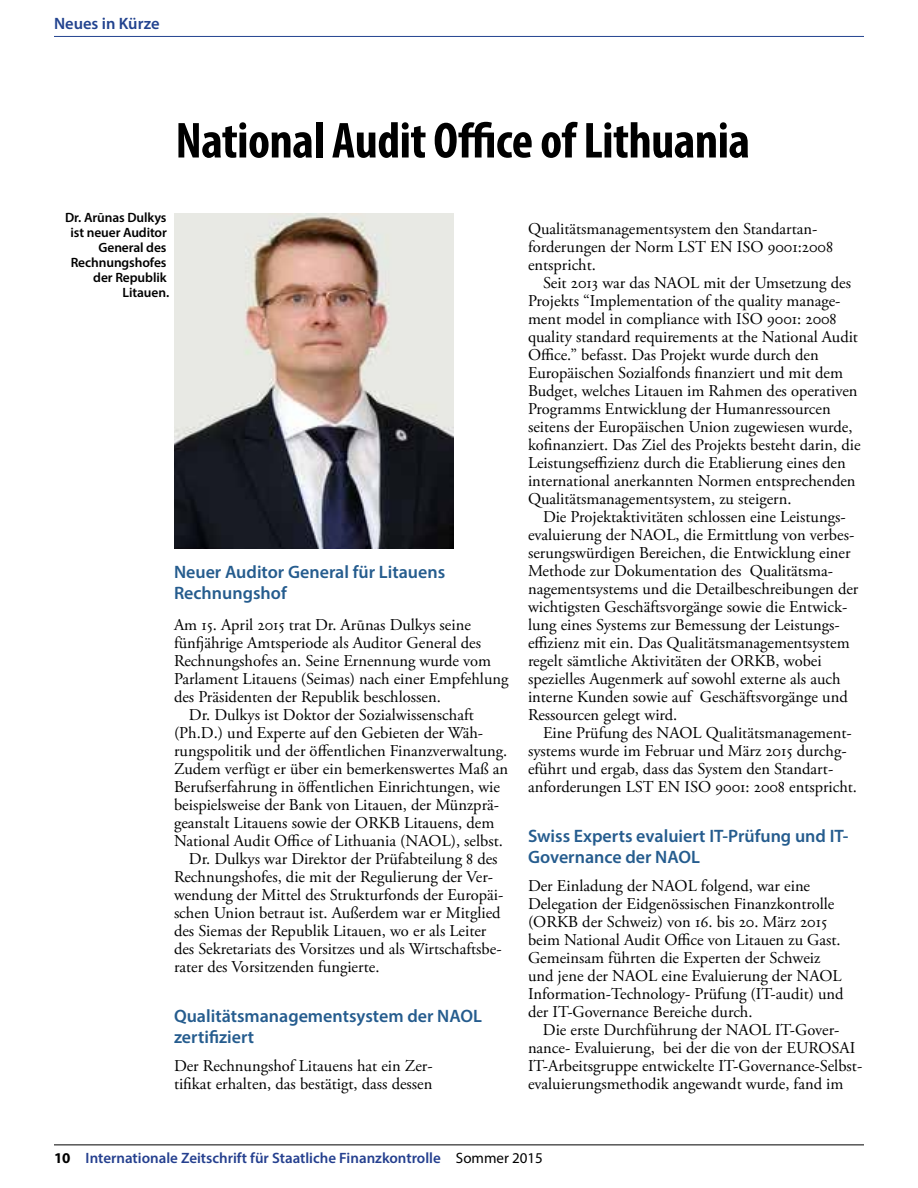
<style>
.page{position:relative;width:918px;height:1188px;background:#fff}
.page>*{position:absolute;margin:0;border:0;box-sizing:border-box;transform-origin:0 0}
.t1{font:700 condensed 51px "Myriad Pro";letter-spacing:-.01em;color:#000}
.t2{font:600 18px/21px "Myriad Pro";color:#255c8e}
.t3{font:16.5px/18px "Adobe Garamond Pro";color:#000}
.t4{font:600 16.5px "Myriad Pro";color:#22438f}
.t5{font:600 15px "Myriad Pro";color:#25408f}
.t6{font:600 13.5px/15px "Myriad Pro";letter-spacing:-.005em;color:#000;text-align:right}
.s1{font-weight:700;color:#000}
.s2{font-weight:400;color:#000}
</style>
<div class="page">
<hr style="left:54px;top:1144px;width:810px;height:1px;background:#000">
<hr style="left:54px;top:36px;width:810px;height:1px;background:#22438f">
<img style="left:175px;top:214px;width:279px;height:335px">
<p class="t4" style="left:54px;top:13px;width:107px">Neues in Kürze</p>
<h1 class="t1" style="left:176px;top:109px;width:576px">National Audit Office of Lithuania</h1>
<p class="t6" style="left:65px;top:210px;width:106px">Dr. Arūnas Dulkys ist neuer Auditor<br>General des<br>Rechnungshofes der Republik<br>Litauen.</p>
<p class="t2" style="left:174px;top:561px;width:273px">Neuer Auditor General für Litauens<br>Rechnungshof</p>
<p class="t3" style="left:174px;top:616px;width:298px">Am 15. April 2015 trat Dr. Arūnas Dulkys seine</p>
<p class="t3" style="left:174px;top:634px;width:309px">fünfjährige Amtsperiode als Auditor General des</p>
<p class="t3" style="left:174px;top:652px;width:319px">Rechnungshofes an. Seine Ernennung wurde vom</p>
<p class="t3" style="left:174px;top:670px;width:336px">Parlament Litauens (Seimas) nach einer Empfehlung</p>
<p class="t3" style="left:174px;top:688px;width:268px">des Präsidenten der Republik beschlossen.</p>
<p class="t3" style="left:189px;top:706px;width:286px">Dr. Dulkys ist Doktor der Sozialwissenschaft</p>
<p class="t3" style="left:174px;top:724px;width:311px">(Ph.D.) und Experte auf den Gebieten der Wäh-</p>
<p class="t3" style="left:174px;top:742px;width:335px">rungspolitik und der öffentlichen Finanzverwaltung.</p>
<p class="t3" style="left:174px;top:760px;width:336px">Zudem verfügt er über ein bemerkenswertes Maß an</p>
<p class="t3" style="left:174px;top:778px;width:328px">Berufserfahrung in öffentlichen Einrichtungen, wie</p>
<p class="t3" style="left:174px;top:796px;width:327px">beispielsweise der Bank von Litauen, der Münzprä-</p>
<p class="t3" style="left:174px;top:814px;width:322px">geanstalt Litauens sowie der ORKB Litauens, dem</p>
<p class="t3" style="left:174px;top:832px;width:331px">National Audit Office of Lithuania (NAOL), selbst.</p>
<p class="t3" style="left:189px;top:850px;width:310px">Dr. Dulkys war Direktor der Prüfabteilung 8 des</p>
<p class="t3" style="left:174px;top:868px;width:321px">Rechnungshofes, die mit der Regulierung der Ver-</p>
<p class="t3" style="left:174px;top:886px;width:331px">wendung der Mittel des Strukturfonds der Europäi-</p>
<p class="t3" style="left:174px;top:904px;width:328px">schen Union betraut ist. Außerdem war er Mitglied</p>
<p class="t3" style="left:174px;top:922px;width:314px">des Siemas der Republik Litauen, wo er als Leiter</p>
<p class="t3" style="left:174px;top:940px;width:329px">des Sekretariats des Vorsitzes und als Wirtschaftsbe-</p>
<p class="t3" style="left:174px;top:958px;width:207px">rater des Vorsitzenden fungierte.</p>
<p class="t2" style="left:174px;top:1005px;width:310px">Qualitätsmanagementsystem der NAOL zertifiziert</p>
<p class="t3" style="left:174px;top:1057px;width:260px">Der Rechnungshof Litauens hat ein Zer&shy;tifikat erhalten, das bestätigt, dass dessen</p>
<p class="t3" style="left:528px;top:220px;width:307px">Qualitätsmanagementsystem den Standartan&shy;forderungen der Norm LST EN ISO 9001:2008 entspricht.</p>
<p class="t3" style="left:528px;top:274px;width:334px;text-indent:15px">Seit 2013 war das NAOL mit der Umsetzung des Projekts “Implementation of the quality manage&shy;ment model in compliance with ISO 9001: 2008 quality standard requirements at the National Audit Office.” befasst. Das Projekt wurde durch den Europäischen Sozialfonds finanziert und mit dem Budget, welches Litauen im Rahmen des operativen Programms Entwicklung der Humanressourcen seitens der Europäischen Union zugewiesen wurde, kofinanziert. Das Ziel des Projekts besteht darin, die Leistungseffizienz durch die Etablierung eines den international anerkannten Normen entsprechenden Qualitätsmanagementsystem, zu steigern.</p>
<p class="t3" style="left:528px;top:508px;width:332px;text-indent:15px">Die Projektaktivitäten schlossen eine Leistungs&shy;evaluierung der NAOL, die Ermittlung von verbes&shy;serungswürdigen Bereichen, die Entwicklung einer Methode zur Dokumentation des Qualitätsma&shy;nagementsystems und die Detailbeschreibungen der wichtigsten Geschäftsvorgänge sowie die Entwick&shy;lung eines Systems zur Bemessung der Leistungs&shy;effizienz mit ein. Das Qualitätsmanagementsystem regelt sämtliche Aktivitäten der ORKB, wobei spezielles Augenmerk auf sowohl externe als auch interne Kunden sowie auf Geschäftsvorgänge und Ressourcen gelegt wird.</p>
<p class="t3" style="left:528px;top:724px;width:331px;text-indent:15px">Eine Prüfung des NAOL Qualitätsmanagement&shy;systems wurde im Februar und März 2015 durchg&shy;eführt und ergab, dass das System den Standart&shy;anforderungen LST EN ISO 9001: 2008 entspricht.</p>
<p class="t2" style="left:528px;top:825px;width:322px">Swiss Experts evaluiert IT-Prüfung und IT-<br>Governance der NAOL</p>
<p class="t3" style="left:528px;top:877px;width:317px">Der Einladung der NAOL folgend, war eine Delegation der Eidgenössischen Finanzkontrolle (ORKB der Schweiz) von 16. bis 20. März 2015 beim National Audit Office von Litauen zu Gast.<br>Gemeinsam führten die Experten der Schweiz und jene der NAOL eine Evaluierung der NAOL Information-Technology- Prüfung (IT-audit) und der IT-Governance Bereiche durch.</p>
<p class="t3" style="left:528px;top:1021px;width:336px;text-indent:15px">Die erste Durchführung der NAOL IT-Gover&shy;nance- Evaluierung, bei der die von der EUROSAI IT-Arbeitsgruppe entwickelte IT-Governance-Selbst&shy;evaluierungsmethodik angewandt wurde, fand im</p>
<p class="t5" style="left:54px;top:1149px;width:490px"><span class="s1">10</span> Internationale Zeitschrift für Staatliche Finanzkontrolle <span class="s2">Sommer 2015</span></p>
</div>
